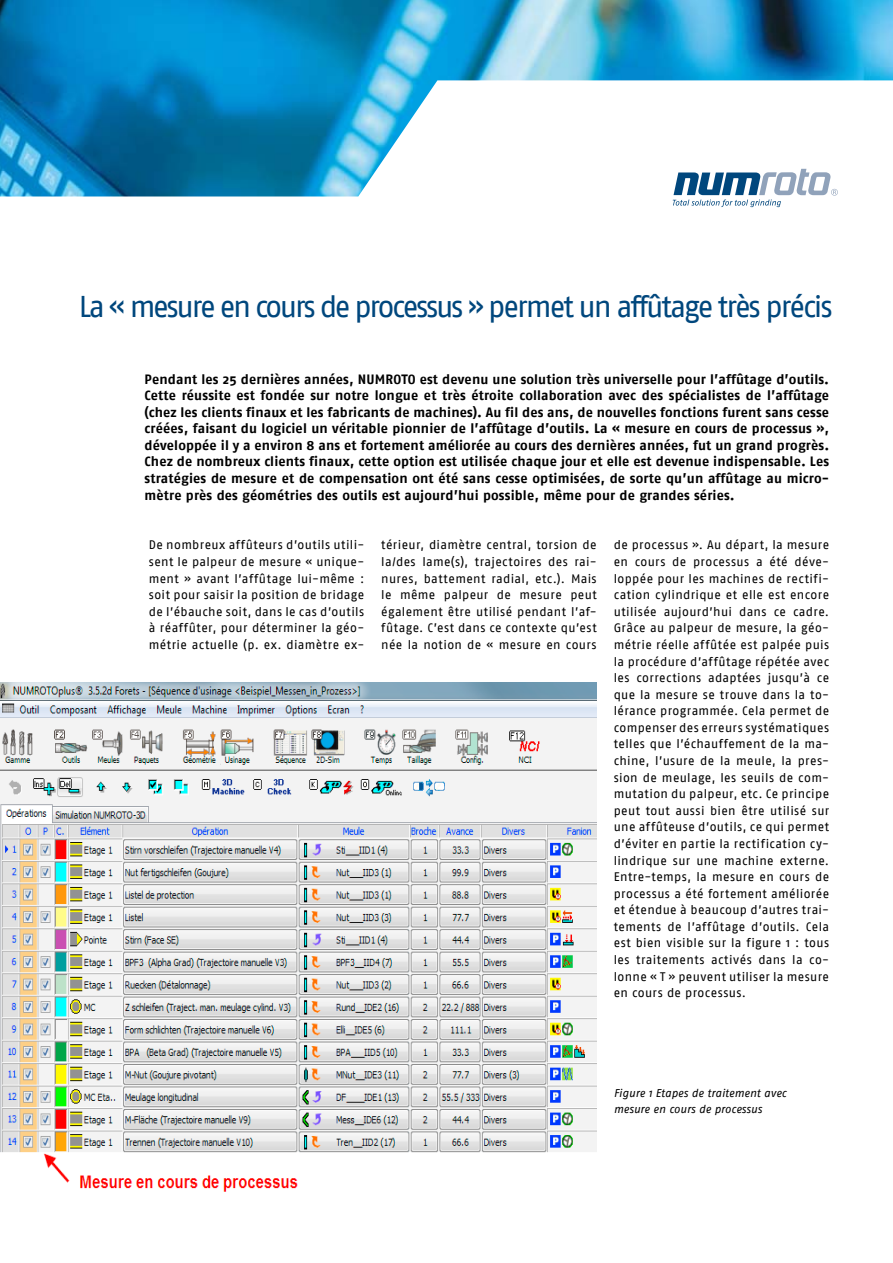
<style>
.page{position:relative;width:893px;height:1263px;background:#fff}
.page>*{position:absolute;margin:0;border:0;box-sizing:border-box;transform-origin:0 0}
.t1{font:30px "Fago No";letter-spacing:-.07em;color:#00477d}
.t2{font:700 13.5px/16.6px "Fago No";letter-spacing:.01em;color:#000;text-align:justify}
.t3{font:12.3px/16.6px "Fago No";letter-spacing:.03em;color:#000;text-align:justify}
.t4{font:italic 11.25px/16.6px "Fago No";color:#000}
</style>
<div class="page">
<img style="left:0;top:0;width:893px;height:196px">
<svg style="left:673px;top:169px;width:165px;height:38px"></svg>
<img style="left:0;top:682px;width:597px;height:510px">
<h1 class="t1" style="left:79px;top:290px;width:756px">La « mesure en cours de processus » permet un affûtage très précis</h1>
<p class="t2" style="left:145px;top:370px;width:686px">Pendant les 25 dernières années, NUMROTO est devenu une solution très universelle pour l’affûtage d’outils.<br>Cette réussite est fondée sur notre longue et très étroite collaboration avec des spécialistes de l’affûtage (chez les clients finaux et les fabricants de machines). Au fil des ans, de nouvelles fonctions furent sans cesse créées, faisant du logiciel un véritable pionnier de l’affûtage d’outils. La « mesure en cours de processus », développée il y a environ 8 ans et fortement améliorée au cours des dernières années, fut un grand progrès.<br>Chez de nombreux clients finaux, cette option est utilisée chaque jour et elle est devenue indispensable. Les stratégies de mesure et de compensation ont été sans cesse optimisées, de sorte qu’un affûtage au micro&shy;mètre près des géométries des outils est aujourd’hui possible, même pour de grandes séries.</p>
<p class="t3" style="left:149px;top:537px;width:217px">De nombreux affûteurs d’outils utili&shy;sent le palpeur de mesure « unique&shy;ment » avant l’affûtage lui-même : soit pour saisir la position de bridage de l’ébauche soit, dans le cas d’outils à réaffûter, pour déterminer la géo&shy;métrie actuelle (p. ex. diamètre ex-</p>
<p class="t3" style="left:381px;top:537px;width:217px">térieur, diamètre central, torsion de la/des lame(s), trajectoires des rai&shy;nures, battement radial, etc.). Mais le même palpeur de mesure peut également être utilisé pendant l’af&shy;fûtage. C’est dans ce contexte qu’est née la notion de « mesure en cours</p>
<p class="t3" style="left:614px;top:537px;width:217px">de processus ». Au départ, la mesure en cours de processus a été déve&shy;loppée pour les machines de rectifi&shy;cation cylindrique et elle est encore utilisée aujourd’hui dans ce cadre.<br>Grâce au palpeur de mesure, la géo&shy;métrie réelle affûtée est palpée puis la procédure d’affûtage répétée avec les corrections adaptées jusqu’à ce que la mesure se trouve dans la to&shy;lérance programmée. Cela permet de compenser des erreurs systématiques telles que l’échauffement de la ma&shy;chine, l’usure de la meule, la pres&shy;sion de meulage, les seuils de com&shy;mutation du palpeur, etc. Ce principe peut tout aussi bien être utilisé sur une affûteuse d’outils, ce qui permet d’éviter en partie la rectification cy&shy;lindrique sur une machine externe.<br>Entre-temps, la mesure en cours de processus a été fortement améliorée et étendue à beaucoup d’autres trai&shy;tements de l’affûtage d’outils. Cela est bien visible sur la figure 1 : tous les traitements activés dans la co&shy;lonne « T » peuvent utiliser la mesure en cours de processus.</p>
<p class="t4" style="left:614px;top:1084px;width:174px">Figure 1 Etapes de traitement avec mesure en cours de processus</p>
</div>
